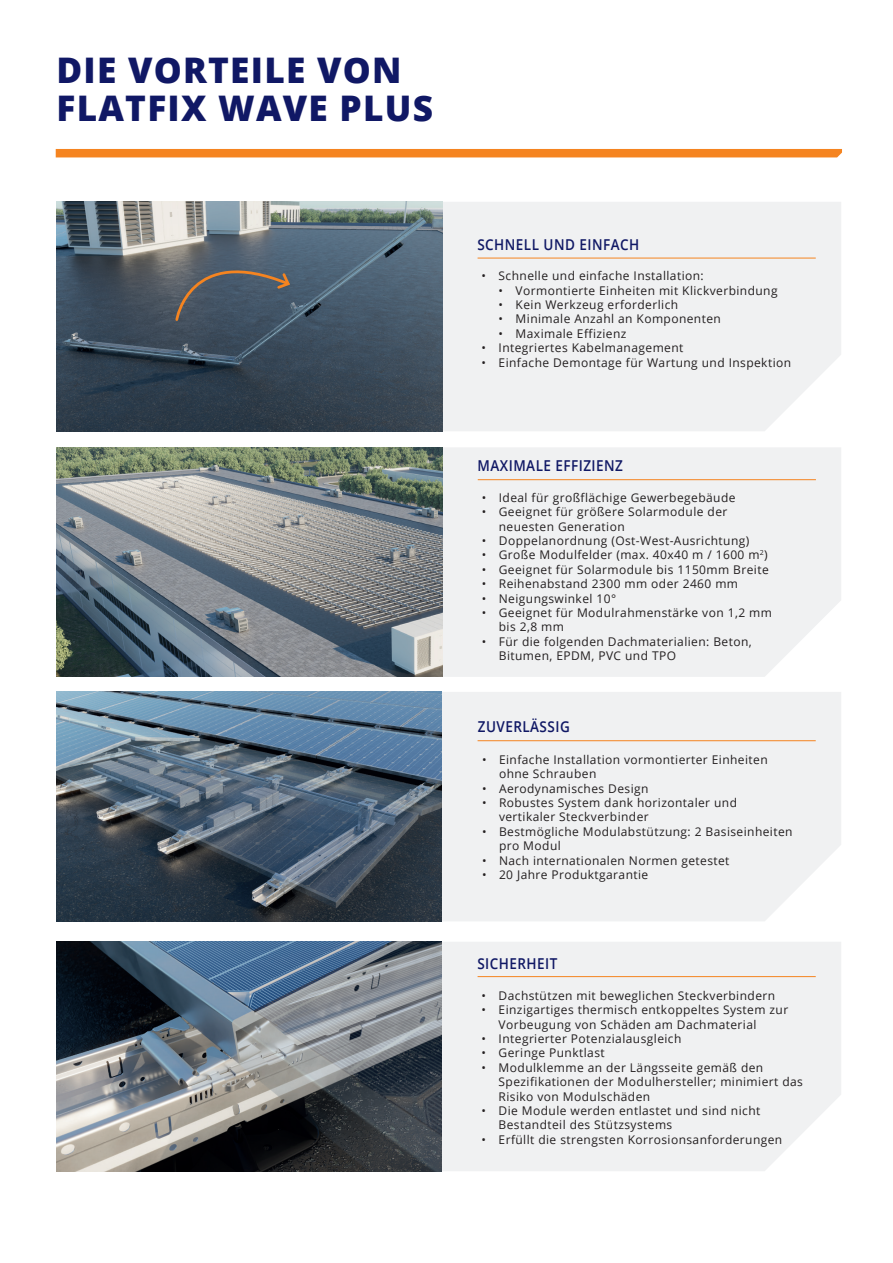
<style>
.page{position:relative;width:893px;height:1263px;background:#fff}
.page>*{position:absolute;margin:0;border:0;box-sizing:border-box;transform-origin:0 0}
.t1{font:800 35.25px/37.5px "Open Sans";letter-spacing:.035em;color:#101865}
.t2{font:600 15px "Open Sans";letter-spacing:.035em;color:#101865;scale:.9 1}
.t3{font:12px/14.4px "Open Sans";letter-spacing:.035em;color:#231f20}
</style>
<div class="page">
<div style="left:442px;top:447px;width:399px;height:230px;background:#f0f1f2"></div>
<img style="left:56px;top:447px;width:386px;height:230px">
<div style="left:442px;top:942px;width:399px;height:229px;background:#f0f1f2"></div>
<div style="left:442px;top:692px;width:399px;height:229px;background:#f0f1f2"></div>
<hr style="left:478px;top:479px;width:338px;height:1px;background:#f58420">
<div style="left:442px;top:202px;width:399px;height:229px;background:#f0f1f2"></div>
<hr style="left:478px;top:258px;width:338px;height:1px;background:#f58420">
<div style="left:56px;top:149px;width:786px;height:8px;background:#f58420"></div>
<hr style="left:478px;top:740px;width:338px;height:1px;background:#f58420">
<hr style="left:478px;top:976px;width:338px;height:1px;background:#f58420">
<img style="left:56px;top:202px;width:386px;height:229px">
<img style="left:56px;top:692px;width:386px;height:229px">
<img style="left:56px;top:942px;width:386px;height:229px">
<svg style="left:174px;top:243px;width:118px;height:79px;background:#575f69"></svg>
<h1 class="t1" style="left:56px;top:50px;width:378px">DIE VORTEILE VON<br>FLATFIX WAVE PLUS</h1>
<p class="t2" style="left:477px;top:234px;width:181px">SCHNELL UND EINFACH</p>
<p class="t3" style="left:482px;top:268px;width:224px">• Schnelle und einfache Installation:</p>
<p class="t3" style="left:499px;top:283px;width:281px">• Vormontierte Einheiten mit Klickverbindung</p>
<p class="t3" style="left:499px;top:297px;width:181px">• Kein Werkzeug erforderlich</p>
<p class="t3" style="left:499px;top:311px;width:224px">• Minimale Anzahl an Komponenten</p>
<p class="t3" style="left:499px;top:326px;width:129px">• Maximale Effizienz</p>
<p class="t3" style="left:482px;top:340px;width:203px">• Integriertes Kabelmanagement</p>
<p class="t3" style="left:482px;top:355px;width:311px">• Einfache Demontage für Wartung und Inspektion</p>
<p class="t2" style="left:478px;top:455px;width:163px">MAXIMALE EFFIZIENZ</p>
<p class="t3" style="left:482px;top:490px;width:255px">• Ideal für großflächige Gewerbegebäude</p>
<p class="t3" style="left:499px;top:504px;width:230px;text-indent:-17px">• Geeignet für größere Solarmodule der neuesten Generation</p>
<p class="t3" style="left:482px;top:533px;width:269px">• Doppelanordnung (Ost-West-Ausrichtung)</p>
<p class="t3" style="left:482px;top:547px;width:287px">• Große Modulfelder (max. 40x40 m / 1600 m<sup>2</sup>)</p>
<p class="t3" style="left:482px;top:562px;width:288px">• Geeignet für Solarmodule bis 1150mm Breite</p>
<p class="t3" style="left:482px;top:576px;width:258px">• Reihenabstand 2300 mm oder 2460 mm</p>
<p class="t3" style="left:482px;top:591px;width:136px">• Neigungswinkel 10°</p>
<p class="t3" style="left:499px;top:605px;width:275px;text-indent:-17px">• Geeignet für Modulrahmenstärke von 1,2 mm bis 2,8 mm</p>
<p class="t3" style="left:499px;top:634px;width:254px;text-indent:-17px">• Für die folgenden Dachmaterialien: Beton,<br>Bitumen, EPDM, PVC und TPO</p>
<p class="t2" style="left:478px;top:716px;width:104px">ZUVERLÄSSIG</p>
<p class="t3" style="left:499px;top:752px;width:270px;text-indent:-17px">• Einfache Installation vormontierter Einheiten ohne Schrauben</p>
<p class="t3" style="left:482px;top:781px;width:168px">• Aerodynamisches Design</p>
<p class="t3" style="left:499px;top:795px;width:240px;text-indent:-17px">• Robustes System dank horizontaler und vertikaler Steckverbinder</p>
<p class="t3" style="left:499px;top:824px;width:295px;text-indent:-17px">• Bestmögliche Modulabstützung: 2 Basiseinheiten pro Modul</p>
<p class="t3" style="left:482px;top:853px;width:249px">• Nach internationalen Normen getestet</p>
<p class="t3" style="left:482px;top:867px;width:168px">• 20 Jahre Produktgarantie</p>
<p class="t2" style="left:477px;top:953px;width:90px">SICHERHEIT</p>
<p class="t3" style="left:482px;top:988px;width:295px">• Dachstützen mit beweglichen Steckverbindern</p>
<p class="t3" style="left:499px;top:1002px;width:291px;text-indent:-17px">• Einzigartiges thermisch entkoppeltes System zur<br>Vorbeugung von Schäden am Dachmaterial</p>
<p class="t3" style="left:482px;top:1031px;width:201px">• Integrierter Potenzialausgleich</p>
<p class="t3" style="left:482px;top:1045px;width:125px">• Geringe Punktlast</p>
<p class="t3" style="left:499px;top:1060px;width:306px;text-indent:-17px">• Modulklemme an der Längsseite gemäß den<br>Spezifikationen der Modulhersteller; minimiert das<br>Risiko von Modulschäden</p>
<p class="t3" style="left:499px;top:1103px;width:263px;text-indent:-17px">• Die Module werden entlastet und sind nicht<br>Bestandteil des Stützsystems</p>
<p class="t3" style="left:482px;top:1132px;width:302px">• Erfüllt die strengsten Korrosionsanforderungen</p>
</div>
